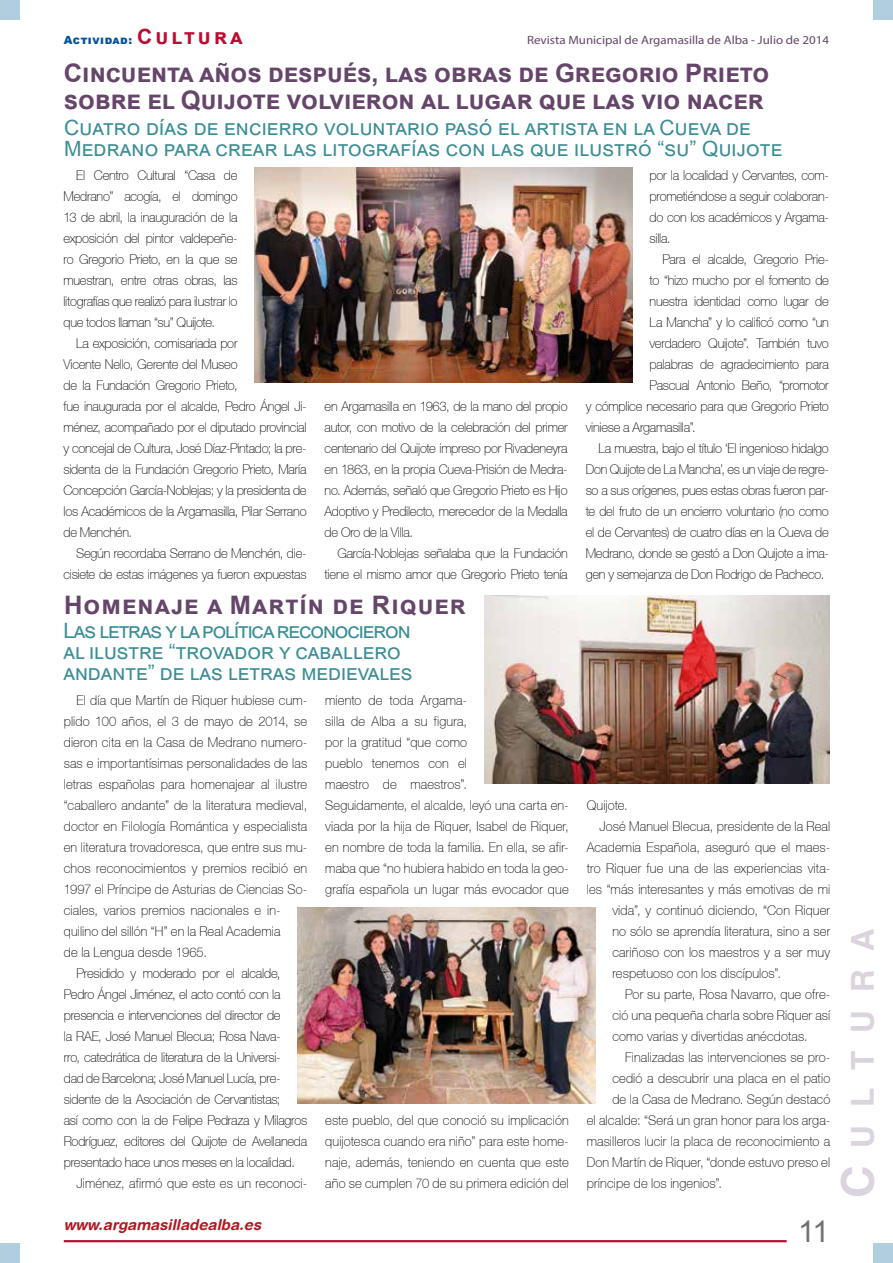
<style>
.page{position:relative;width:893px;height:1263px;background:#fff}
.page>*{position:absolute;margin:0;border:0;box-sizing:border-box;transform-origin:0 0}
.t1{font:700 31.5px "Helvetica";letter-spacing:.57em;color:#dbd3dd}
.t2{font:30px "Arial";color:#707172}
.t3{font:700 25.5px/27px "Arial";color:#65456a}
.t4{font:700 25.5px "Arial";letter-spacing:.04em;color:#65456a}
.t5{font:21px/21px "Arial";color:#3a8d95}
.t6{font:italic 700 15px "Helvetica Rounded";color:#b21721}
.t7{font:100 13.5px/21px "Helvetica 35";letter-spacing:-.015em;color:#000;text-align:justify;scale:.95 1}
.t8{font:100 13.5px/21px "Helvetica 35";letter-spacing:.01em;color:#000;scale:.95 1}
.t9{font:100 13.5px "Helvetica 35";letter-spacing:.005em;color:#000;scale:.95 1}
.t10{font:12px "Myriad Pro";color:#65456a;scale:1.08 1}
.t11{font:900 11.25px "Arial";letter-spacing:.05em;color:#0053a0}
.s1{font-weight:700;font-size:21px;color:#bb0c32}
.s2{font-size:45px}
</style>
<div class="page">
<div style="left:873px;top:1243px;width:20px;height:20px;background:#b0cedf"></div>
<div style="left:0;top:1243px;width:20px;height:20px;background:#b0cedf"></div>
<hr style="left:64px;top:1240px;width:723px;height:2px;background:#bb0c32">
<div style="left:873px;top:0;width:20px;height:20px;background:#b0cedf"></div>
<div style="left:0;top:0;width:20px;height:20px;background:#b0cedf"></div>
<img style="left:255px;top:167px;width:378px;height:216px">
<img style="left:484px;top:596px;width:345px;height:187px">
<img style="left:298px;top:908px;width:297px;height:195px">
<p class="t11" style="left:64px;top:31px;width:181px">Actividad: <span class="s1">Cultura</span></p>
<p class="t10" style="left:527px;top:32px;width:281px">Revista Municipal de Argamasilla de Alba - Julio de 2014</p>
<h3 class="t3" style="left:64px;top:60px;width:707px">Cincuenta años después, las obras de Gregorio Prieto sobre el Quijote volvieron al lugar que las vio nacer</h3>
<h3 class="t5" style="left:64px;top:117px;width:720px">Cuatro días de encierro voluntario pasó el artista en la Cueva de<br>Medrano para crear las litografías con las que ilustró “su” Quijote</h3>
<p class="t7" style="left:63px;top:165px;width:185px;text-indent:13px">El Centro Cultural “Casa de Medrano” acogía, el domingo 13 de abril, la inauguración de la exposición del pintor valdepeñe&shy;ro Gregorio Prieto, en la que se muestran, entre otras obras, las litografías que realizó para ilustrar lo que todos llaman “su” Quijote.</p>
<p class="t7" style="left:63px;top:333px;width:257px;text-align:left;text-indent:13px">La exposición, comisariada por<br>Vicente Nello, Gerente del Museo<br>de la Fundación Gregorio Prieto,<br>fue inaugurada por el alcalde, Pedro Ángel Ji&shy;ménez, acompañado por el diputado provincial y concejal de Cultura, José Díaz-Pintado; la pre&shy;sidenta de la Fundación Gregorio Prieto, María Concepción García-Noblejas; y la presidenta de los Académicos de la Argamasilla, Pilar Serrano de Menchén.</p>
<p class="t7" style="left:63px;top:543px;width:257px;text-align:right">Según recordaba Serrano de Menchén, die&shy;cisiete de estas imágenes ya fueron expuestas</p>
<p class="t7" style="left:325px;top:396px;width:257px">en Argamasilla en 1963, de la mano del propio autor, con motivo de la celebración del primer centenario del Quijote impreso por Rivadeneyra en 1863, en la propia Cueva-Prisión de Medra&shy;no. Además, señaló que Gregorio Prieto es Hijo Adoptivo y Predilecto, merecedor de la Medalla de Oro de la Villa.</p>
<p class="t7" style="left:325px;top:543px;width:257px;text-align:right">García-Noblejas señalaba que la Fundación tiene el mismo amor que Gregorio Prieto tenía</p>
<h3 class="t4" style="left:64px;top:587px;width:403px">Homenaje a Martín de Riquer</h3>
<h3 class="t5" style="left:63px;top:620px;width:351px">Las letras y la política reconocieron al ilustre “trovador y caballero andante” de las letras medievales</h3>
<p class="t8" style="left:77px;top:690px;width:244px">El día que Martín de Riquer hubiese cum-</p>
<p class="t8" style="left:64px;top:711px;width:258px">plido 100 años, el 3 de mayo de 2014, se</p>
<p class="t8" style="left:64px;top:732px;width:258px">dieron cita en la Casa de Medrano numero-</p>
<p class="t8" style="left:64px;top:753px;width:258px">sas e importantísimas personalidades de las</p>
<p class="t8" style="left:64px;top:774px;width:258px">letras españolas para homenajear al ilustre</p>
<p class="t8" style="left:64px;top:795px;width:258px">“caballero andante” de la literatura medieval,</p>
<p class="t8" style="left:64px;top:816px;width:258px">doctor en Filología Romántica y especialista</p>
<p class="t8" style="left:64px;top:837px;width:258px">en literatura trovadoresca, que entre sus mu-</p>
<p class="t8" style="left:64px;top:858px;width:258px">chos reconocimientos y premios recibió en</p>
<p class="t8" style="left:64px;top:879px;width:258px">1997 el Príncipe de Asturias de Ciencias So-</p>
<p class="t8" style="left:64px;top:900px;width:230px">ciales, varios premios nacionales e in-</p>
<p class="t8" style="left:64px;top:921px;width:230px">quilino del sillón “H” en la Real Academia</p>
<p class="t8" style="left:64px;top:942px;width:152px">de la Lengua desde 1965.</p>
<p class="t7" style="left:77px;top:963px;width:216px">Presidido y moderado por el alcalde,</p>
<p class="t7" style="left:64px;top:984px;width:230px">Pedro Ángel Jiménez, el acto contó con la</p>
<p class="t7" style="left:64px;top:1005px;width:230px">presencia e intervenciones del director de</p>
<p class="t7" style="left:64px;top:1026px;width:230px">la RAE, José Manuel Blecua; Rosa Nava-</p>
<p class="t7" style="left:64px;top:1047px;width:230px">rro, catedrática de literatura de la Universi-</p>
<p class="t7" style="left:64px;top:1068px;width:230px">dad de Barcelona; José Manuel Lucía, pre-</p>
<p class="t7" style="left:64px;top:1089px;width:230px">sidente de la Asociación de Cervantistas;</p>
<p class="t7" style="left:64px;top:1110px;width:258px">así como con la de Felipe Pedraza y Milagros</p>
<p class="t7" style="left:64px;top:1131px;width:258px">Rodríguez, editores del Quijote de Avellaneda</p>
<p class="t7" style="left:64px;top:1152px;width:245px">presentado hace unos meses en la localidad.</p>
<p class="t8" style="left:77px;top:1173px;width:244px">Jiménez, afirmó que este es un reconoci-</p>
<p class="t8" style="left:325px;top:690px;width:258px">miento de toda Argama-<br>silla de Alba a su figura,<br>por la gratitud “que como<br>pueblo tenemos con el<br>maestro de maestros”.<br>Seguidamente, el alcalde, leyó una carta en&shy;viada por la hija de Riquer, Isabel de Riquer, en nombre de toda la familia. En ella, se afir&shy;maba que “no hubiera habido en toda la geo&shy;grafía española un lugar más evocador que</p>
<p class="t7" style="left:325px;top:1110px;width:258px">este pueblo, del que conoció su implicación quijotesca cuando era niño” para este home&shy;naje, además, teniendo en cuenta que este año se cumplen 70 de su primera edición del</p>
<p class="t7" style="left:650px;top:165px;width:190px">por la localidad y Cervantes, com&shy;prometiéndose a seguir colaboran&shy;do con los académicos y Argama&shy;silla.</p>
<p class="t7" style="left:662px;top:249px;width:177px">Para el alcalde, Gregorio Prie-</p>
<p class="t7" style="left:650px;top:270px;width:190px">to “hizo mucho por el fomento de</p>
<p class="t7" style="left:650px;top:291px;width:190px">nuestra identidad como lugar de</p>
<p class="t7" style="left:650px;top:312px;width:190px">La Mancha” y lo calificó como “un</p>
<p class="t7" style="left:650px;top:333px;width:190px">verdadero Quijote”. También tuvo</p>
<p class="t7" style="left:650px;top:354px;width:190px">palabras de agradecimiento para</p>
<p class="t7" style="left:650px;top:375px;width:190px">Pascual Antonio Beño, “promotor</p>
<p class="t7" style="left:586px;top:396px;width:257px">y cómplice necesario para que Gregorio Prieto</p>
<p class="t7" style="left:586px;top:417px;width:117px">viniese a Argamasilla”.</p>
<p class="t7" style="left:598px;top:438px;width:244px">La muestra, bajo el título ‘El ingenioso hidalgo</p>
<p class="t7" style="left:586px;top:459px;width:257px">Don Quijote de La Mancha’, es un viaje de regre-</p>
<p class="t7" style="left:586px;top:480px;width:257px">so a sus orígenes, pues estas obras fueron par-</p>
<p class="t7" style="left:586px;top:501px;width:257px">te del fruto de un encierro voluntario (no como</p>
<p class="t7" style="left:586px;top:522px;width:257px">el de Cervantes) de cuatro días en la Cueva de</p>
<p class="t7" style="left:586px;top:543px;width:257px">Medrano, donde se gestó a Don Quijote a ima-</p>
<p class="t7" style="left:586px;top:564px;width:253px">gen y semejanza de Don Rodrigo de Pacheco.</p>
<p class="t9" style="left:587px;top:797px;width:45px">Quijote.</p>
<p class="t8" style="left:599px;top:816px;width:244px">José Manuel Blecua, presidente de la Real</p>
<p class="t8" style="left:587px;top:837px;width:258px">Academia Española, aseguró que el maes-</p>
<p class="t8" style="left:587px;top:858px;width:258px">tro Riquer fue una de las experiencias vita-</p>
<p class="t8" style="left:587px;top:879px;width:258px">les “más interesantes y más emotivas de mi</p>
<p class="t8" style="left:612px;top:900px;width:231px">vida”, y continuó diciendo, “Con Riquer</p>
<p class="t8" style="left:612px;top:921px;width:231px">no sólo se aprendía literatura, sino a ser</p>
<p class="t8" style="left:612px;top:942px;width:231px">cariñoso con los maestros y a ser muy</p>
<p class="t9" style="left:612px;top:966px;width:179px">respetuoso con los discípulos”.</p>
<p class="t8" style="left:625px;top:984px;width:217px">Por su parte, Rosa Navarro, que ofre-</p>
<p class="t8" style="left:612px;top:1005px;width:231px">ció una pequeña charla sobre Riquer así</p>
<p class="t8" style="left:612px;top:1026px;width:207px">como varias y divertidas anécdotas.</p>
<p class="t8" style="left:625px;top:1047px;width:217px">Finalizadas las intervenciones se pro-</p>
<p class="t8" style="left:612px;top:1068px;width:231px">cedió a descubrir una placa en el patio</p>
<p class="t8" style="left:612px;top:1089px;width:231px">de la Casa de Medrano. Según destacó</p>
<p class="t8" style="left:587px;top:1110px;width:258px">el alcalde: “Será un gran honor para los arga-</p>
<p class="t8" style="left:587px;top:1131px;width:258px">masilleros lucir la placa de reconocimiento a</p>
<p class="t8" style="left:587px;top:1152px;width:258px">Don Martín de Riquer, “donde estuvo preso el</p>
<p class="t8" style="left:587px;top:1173px;width:144px">príncipe de los ingenios”.</p>
<p class="t6" style="left:64px;top:1215px;width:199px">www.argamasilladealba.es</p>
<h2 class="t2" style="left:798px;top:1211px;width:33px">11</h2>
<h1 class="t1" style="left:843px;top:1198px;width:270px;rotate:-90deg"><span class="s2">C</span> ultura</h1>
</div>
